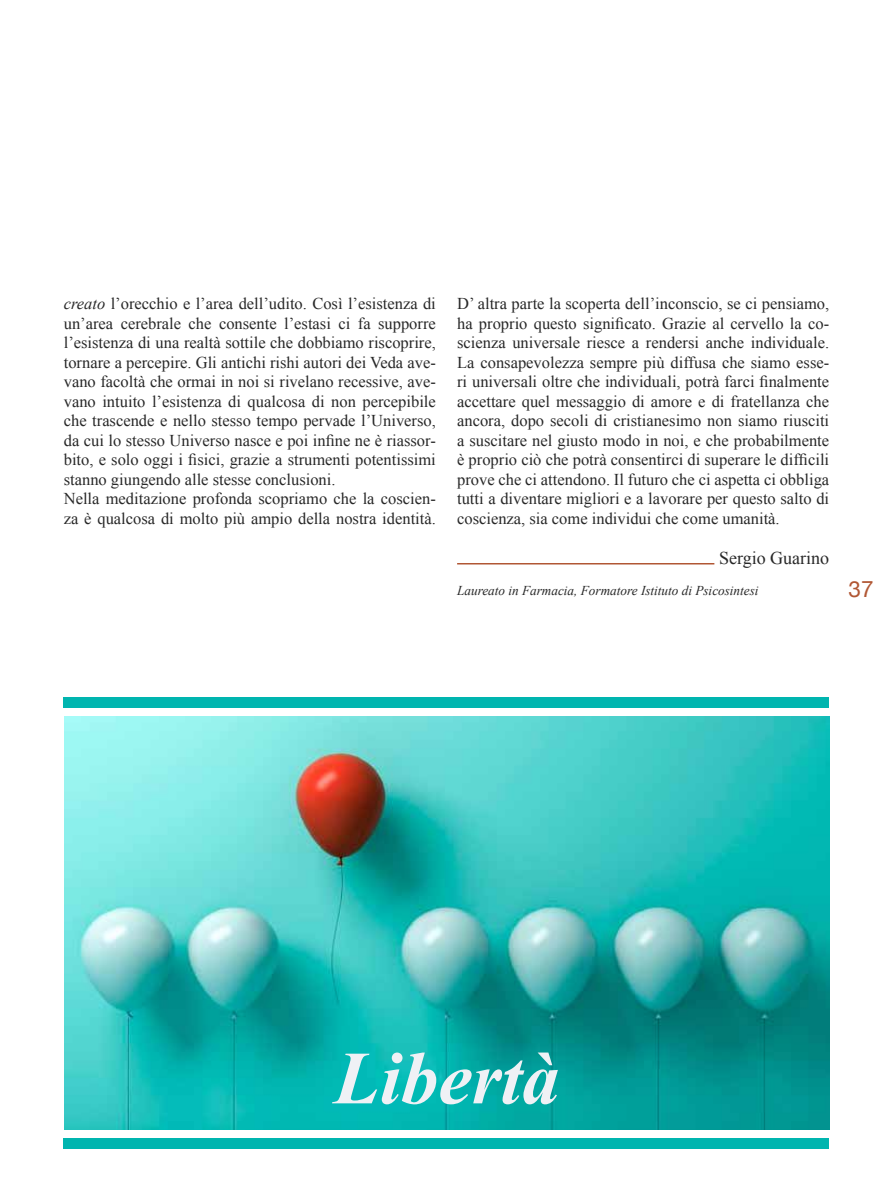
<style>
.page{position:relative;width:893px;height:1191px;background:#fff}
.page>*{position:absolute;margin:0;border:0;box-sizing:border-box;transform-origin:0 0}
.t1{font:italic 700 75px "Times New Roman";color:#eff1f5}
.t2{font:22.5px "Helvetica Neue";color:#b15734}
.t3{font:18px "Times New Roman";color:#282828}
.t4{font:16.5px/19.5px "Times New Roman";color:#282828}
.t5{font:italic 13.5px "Times New Roman";color:#282828}
.s1{font-style:italic}
</style>
<div class="page">
<hr style="left:457px;top:563px;width:257px;height:1px;background:#b15734">
<img style="left:65px;top:716px;width:764px;height:413px">
<div style="left:64px;top:697px;width:765px;height:11px;background:#00b5af"></div>
<div style="left:64px;top:1137px;width:765px;height:11px;background:#00b5af"></div>
<p class="t4" style="left:64px;top:294px;width:374px"><span class="s1">creato</span> l’orecchio e l’area dell’udito. Così l’esistenza di un’area cerebrale che consente l’estasi ci fa supporre l’esistenza di una realtà sottile che dobbiamo riscoprire, tornare a percepire. Gli antichi rishi autori dei Veda ave&shy;vano facoltà che ormai in noi si rivelano recessive, ave&shy;vano intuito l’esistenza di qualcosa di non percepibile che trascende e nello stesso tempo pervade l’Universo, da cui lo stesso Universo nasce e poi infine ne è riassor&shy;bito, e solo oggi i fisici, grazie a strumenti potentissimi stanno giungendo alle stesse conclusioni.<br>Nella meditazione profonda scopriamo che la coscien&shy;za è qualcosa di molto più ampio della nostra identità.</p>
<p class="t4" style="left:457px;top:294px;width:374px;text-align:justify">D’ altra parte la scoperta dell’inconscio, se ci pensiamo, ha proprio questo significato. Grazie al cervello la co&shy;scienza universale riesce a rendersi anche individuale.<br>La consapevolezza sempre più diffusa che siamo esse&shy;ri universali oltre che individuali, potrà farci finalmente accettare quel messaggio di amore e di fratellanza che ancora, dopo secoli di cristianesimo non siamo riusciti a suscitare nel giusto modo in noi, e che probabilmente è proprio ciò che potrà consentirci di superare le difficili prove che ci attendono. Il futuro che ci aspetta ci obbliga tutti a diventare migliori e a lavorare per questo salto di coscienza, sia come individui che come umanità.</p>
<p class="t3" style="left:719px;top:546px;width:112px">Sergio Guarino</p>
<p class="t5" style="left:457px;top:580px;width:303px">Laureato in Farmacia, Formatore Istituto di Psicosintesi</p>
<h2 class="t2" style="left:849px;top:573px;width:27px">37</h2>
<h1 class="t1" style="left:334px;top:1026px;width:226px">Libertà</h1>
</div>
